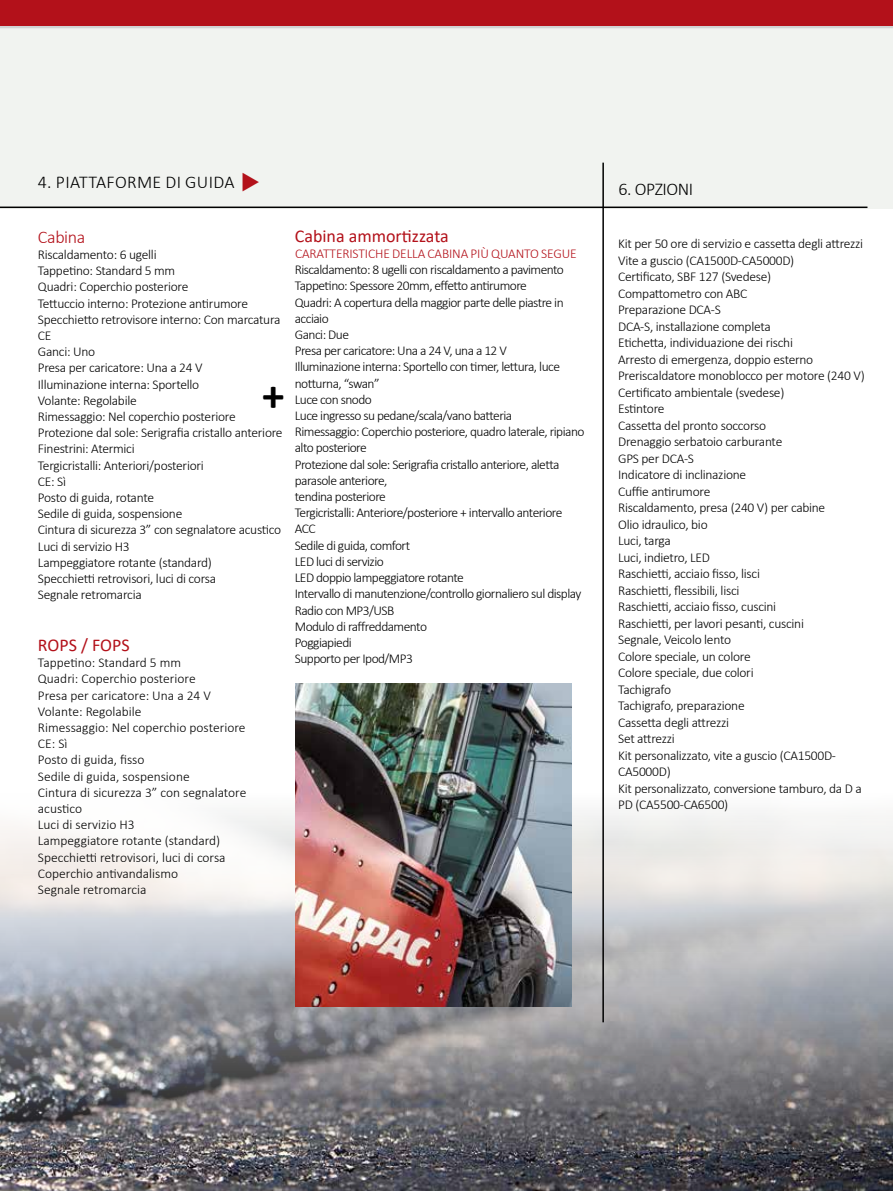
<style>
.page{position:relative;width:893px;height:1191px;background:#fff}
.page>*{position:absolute;margin:0;border:0;box-sizing:border-box;transform-origin:0 0}
.t1{font:700 45px "Calibri";color:#000}
.t2{font:18px "Calibri";color:#b3111a}
.t3{font:300 18px "Calibri";letter-spacing:.02em;color:#000}
.t4{font:300 18px "Calibri";letter-spacing:-.025em;color:#000}
.t5{font:300 18px "Calibri";letter-spacing:-.02em;color:#b3111a}
.t6{font:300 13.5px/16.5px "Calibri";letter-spacing:-.02em;color:#000}
.t7{font:300 13.5px/16.2px "Calibri";letter-spacing:-.04em;color:#000}
.t8{font:300 13.5px/16.2px "Calibri";color:#000}
.t9{font:300 13.5px "Calibri";letter-spacing:-.01em;color:#b3111a}
.t10{font:6.9px "Calibri";color:#373d42}
.s1{color:#b3111a}
.s2{font-size:12px}
</style>
<div class="page">
<img style="left:0;top:781px;width:893px;height:410px">
<div style="left:0;top:0;width:893px;height:209px;background:#f1f3f0"></div>
<hr style="left:0;top:206px;width:867px;height:2px;background:#000">
<hr style="left:602px;top:163px;width:2px;height:859px;background:#000">
<hr style="left:0;top:25px;width:893px;height:3px;background:#d1d3d4">
<div style="left:0;top:0;width:893px;height:26px;background:#b3111a"></div>
<img style="left:296px;top:684px;width:275px;height:322px">
<h2 class="t3" style="left:38px;top:171px;width:224px">4. PIATTAFORME DI GUIDA <span class="s1">◆</span></h2>
<h2 class="t5" style="left:38px;top:226px;width:49px">Cabina</h2>
<p class="t6" style="left:38px;top:246px;width:246px">Riscaldamento: 6 ugelli<br>Tappetino: Standard 5 mm<br>Quadri: Coperchio posteriore<br>Tettuccio interno: Protezione antirumore<br>Specchietto retrovisore interno: Con marcatura<br>CE<br>Ganci: Uno<br>Presa per caricatore: Una a 24 V<br>Illuminazione interna: Sportello<br>Volante: Regolabile<br>Rimessaggio: Nel coperchio posteriore<br>Protezione dal sole: Serigrafia cristallo anteriore<br>Finestrini: Atermici<br>Tergicristalli: Anteriori/posteriori<br>CE: Sì<br>Posto di guida, rotante<br>Sedile di guida, sospensione<br>Cintura di sicurezza 3” con segnalatore acustico<br>Luci di servizio H3<br>Lampeggiatore rotante (standard)<br>Specchietti retrovisori, luci di corsa<br>Segnale retromarcia</p>
<h1 class="t1" style="left:262px;top:363px;width:24px">+</h1>
<h2 class="t2" style="left:38px;top:632px;width:93px">ROPS / FOPS</h2>
<p class="t8" style="left:38px;top:654px;width:210px">Tappetino: Standard 5 mm<br>Quadri: Coperchio posteriore<br>Presa per caricatore: Una a 24 V<br>Volante: Regolabile<br>Rimessaggio: Nel coperchio posteriore<br>CE: Sì<br>Posto di guida, fisso<br>Sedile di guida, sospensione<br>Cintura di sicurezza 3” con segnalatore acustico<br>Luci di servizio H3<br>Lampeggiatore rotante (standard)<br>Specchietti retrovisori, luci di corsa<br>Coperchio antivandalismo<br>Segnale retromarcia</p>
<h2 class="t2" style="left:295px;top:223px;width:155px">Cabina ammortizzata</h2>
<p class="t9" style="left:295px;top:245px;width:283px">CARATTERISTICHE DELLA CABINA PIÙ QUANTO SEGUE</p>
<p class="t7" style="left:295px;top:261px;width:291px">Riscaldamento: 8 ugelli con riscaldamento a pavimento Tappetino: Spessore 20mm, effetto antirumore<br>Quadri: A copertura della maggior parte delle piastre in acciaio<br>Ganci: Due<br>Presa per caricatore: Una a 24 V, una a 12 V<br>Illuminazione interna: Sportello con timer, lettura, luce notturna, “swan”<br>Luce con snodo<br>Luce ingresso su pedane/scala/vano batteria<br>Rimessaggio: Coperchio posteriore, quadro laterale, ripiano alto posteriore<br>Protezione dal sole: Serigrafia cristallo anteriore, aletta parasole anteriore,<br>tendina posteriore<br>Tergicristalli: Anteriore/posteriore + intervallo anteriore ACC<br>Sedile di guida, comfort<br>LED luci di servizio<br>LED doppio lampeggiatore rotante<br>Intervallo di manutenzione/controllo giornaliero sul display Radio con MP3/USB<br>Modulo di raffreddamento<br>Poggiapiedi<br>Supporto per Ipod/MP3</p>
<h2 class="t4" style="left:618px;top:178px;width:76px">6. OPZIONI</h2>
<p class="t6" style="left:618px;top:235px;width:248px">Kit per 50 ore di servizio e cassetta degli attrezzi<br>Vite a guscio (CA1500D-CA5000D)<br>Certificato, SBF 127 (Svedese)<br>Compattometro con ABC<br>Preparazione DCA-S<br>DCA-S, installazione completa<br>Etichetta, individuazione dei rischi<br>Arresto di emergenza, doppio esterno<br>Preriscaldatore monoblocco per motore (240 V)<br>Certificato ambientale (svedese)<br>Estintore<br>Cassetta del pronto soccorso<br>Drenaggio serbatoio carburante<br>GPS per DCA-S<br>Indicatore di inclinazione<br>Cuffie antirumore<br>Riscaldamento, presa (240 V) per cabine<br>Olio idraulico, bio<br>Luci, targa<br>Luci, indietro, LED<br>Raschietti, acciaio fisso, lisci<br>Raschietti, flessibili, lisci<br>Raschietti, acciaio fisso, cuscini<br>Raschietti, per lavori pesanti, cuscini<br>Segnale, Veicolo lento<br>Colore speciale, un colore<br>Colore speciale, due colori<br>Tachigrafo<br>Tachigrafo, preparazione<br>Cassetta degli attrezzi<br>Set attrezzi<br>Kit personalizzato, vite a guscio (CA1500D-<br>CA5000D)<br>Kit personalizzato, conversione tamburo, da D a<br>PD (CA5500-CA6500)</p>
<p class="t10" style="left:786px;top:1143px;width:40px">PAGE <span class="s2">| 15</span></p>
</div>
